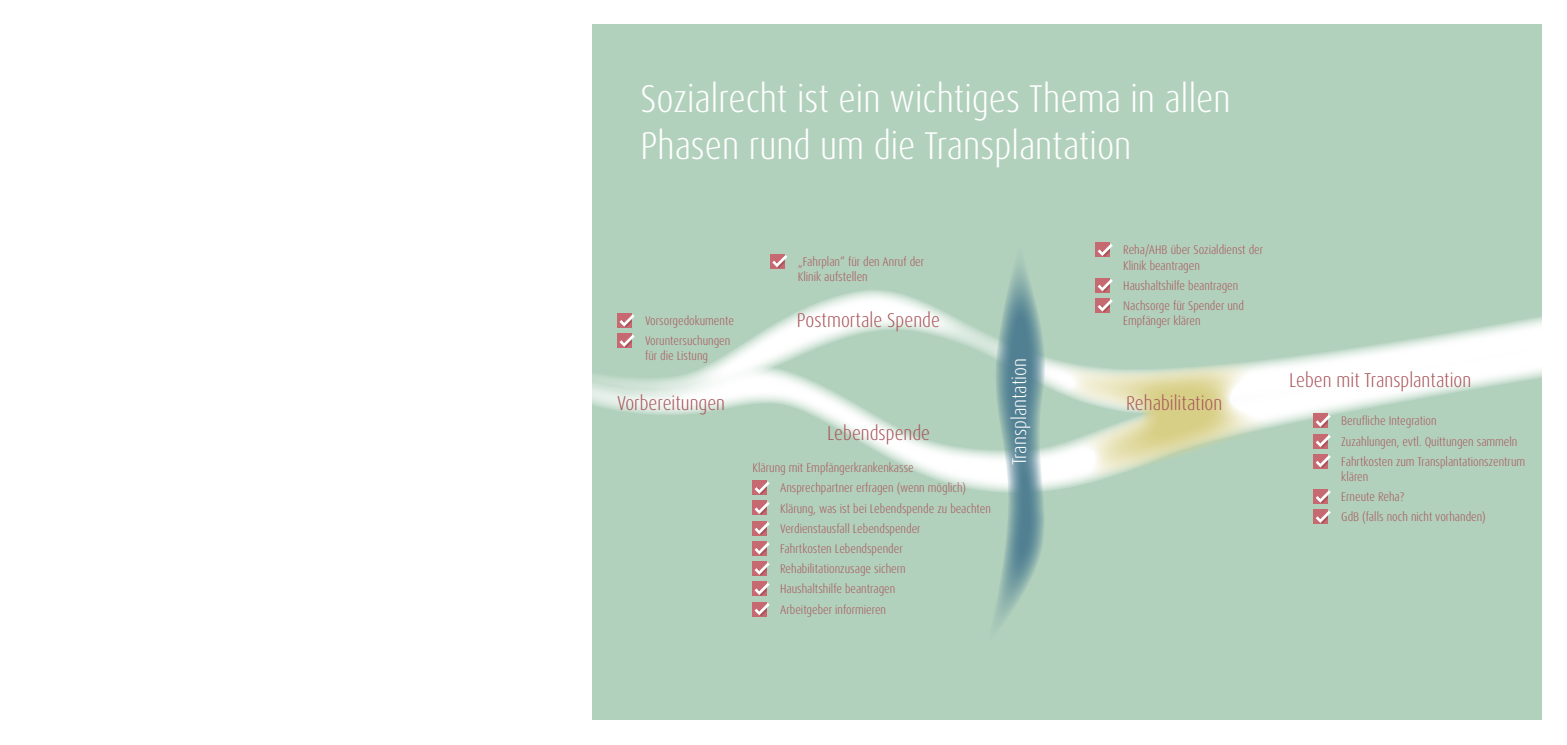
<style>
.page{position:relative;width:1567px;height:745px;background:#fff}
.page>*{position:absolute;margin:0;border:0;box-sizing:border-box;transform-origin:0 0}
.t1{font:300 condensed 38.75px/46.5px "Dax Pro";color:#fff}
.t2{font:300 condensed 20px "Dax Pro";color:#a9555a}
.t3{font:300 condensed 20px "Dax Pro";color:#fff}
.t4{font:300 condensed 12.5px/20.2px "Dax Pro";color:#a9555a}
</style>
<div class="page">
<div style="left:592px;top:25px;width:950px;height:694px;background:#b2d1bd"></div>
<svg style="left:617px;top:290px;width:925px;height:30px"></svg>
<svg style="left:592px;top:320px;width:950px;height:175px"></svg>
<div style="left:618px;top:313px;width:14px;height:14px;background:#c66971"></div>
<svg style="left:619px;top:314px;width:16px;height:13px"></svg>
<div style="left:618px;top:333px;width:14px;height:14px;background:#c66971"></div>
<svg style="left:619px;top:334px;width:16px;height:13px"></svg>
<div style="left:770px;top:254px;width:14px;height:14px;background:#c66971"></div>
<svg style="left:772px;top:255px;width:15px;height:13px"></svg>
<div style="left:1314px;top:413px;width:14px;height:14px;background:#c66971"></div>
<svg style="left:1316px;top:414px;width:15px;height:13px"></svg>
<div style="left:1314px;top:433px;width:14px;height:15px;background:#c66971"></div>
<svg style="left:1316px;top:434px;width:15px;height:14px"></svg>
<div style="left:1314px;top:454px;width:14px;height:14px;background:#c66971"></div>
<svg style="left:1316px;top:455px;width:15px;height:13px"></svg>
<div style="left:1314px;top:489px;width:14px;height:14px;background:#c66971"></div>
<svg style="left:1316px;top:490px;width:15px;height:13px"></svg>
<div style="left:1314px;top:509px;width:14px;height:14px;background:#c66971"></div>
<svg style="left:1316px;top:511px;width:15px;height:12px"></svg>
<div style="left:753px;top:480px;width:14px;height:14px;background:#c66971"></div>
<svg style="left:754px;top:481px;width:16px;height:13px"></svg>
<div style="left:753px;top:500px;width:14px;height:14px;background:#c66971"></div>
<svg style="left:754px;top:502px;width:16px;height:12px"></svg>
<svg style="left:753px;top:521px;width:1px;height:14px"></svg>
<svg style="left:754px;top:521px;width:16px;height:14px"></svg>
<div style="left:753px;top:541px;width:14px;height:14px;background:#c66971"></div>
<svg style="left:754px;top:542px;width:16px;height:13px"></svg>
<div style="left:753px;top:561px;width:14px;height:14px;background:#c66971"></div>
<svg style="left:754px;top:562px;width:16px;height:13px"></svg>
<div style="left:753px;top:581px;width:14px;height:14px;background:#c66971"></div>
<svg style="left:754px;top:583px;width:16px;height:12px"></svg>
<svg style="left:753px;top:602px;width:1px;height:13px"></svg>
<svg style="left:754px;top:602px;width:16px;height:13px"></svg>
<svg style="left:985px;top:242px;width:296px;height:384px"></svg>
<h1 class="t1" style="left:640px;top:76px;width:592px">Sozialrecht ist ein wichtiges Thema in allen<br>Phasen rund um die Transplantation</h1>
<p class="t4" style="left:645px;top:310px;width:90px">Vorsorgedokumente<br>Voruntersuchungen</p>
<p class="t4" style="left:645px;top:345px;width:65px">für die Listung</p>
<h2 class="t2" style="left:617px;top:389px;width:110px">Vorbereitungen</h2>
<p class="t4" style="left:798px;top:254px;width:128px;line-height:15px">„Fahrplan“ für den Anruf der<br>Klinik aufstellen</p>
<h2 class="t2" style="left:797px;top:307px;width:144px">Postmortale Spende</h2>
<h2 class="t2" style="left:827px;top:419px;width:105px">Lebendspende</h2>
<p class="t4" style="left:780px;top:457px;width:212px;text-indent:-28px">Klärung mit Empfängerkrankenkasse<br>Ansprechpartner erfragen (wenn möglich)<br>Klärung, was ist bei Lebendspende zu beachten Verdienstausfall Lebendspender<br>Fahrtkosten Lebendspender Rehabilitationzusage sichern<br>Haushaltshilfe beantragen<br>Arbeitgeber informieren</p>
<h2 class="t3" style="left:1006px;top:465px;width:109px;rotate:-90deg">Transplantation</h2>
<p class="t4" style="left:1123px;top:242px;width:142px;line-height:15px">Reha/AHB über Sozialdienst der<br>Klinik beantragen</p>
<p class="t4" style="left:1123px;top:275px;width:122px">Haushaltshilfe beantragen<br>Nachsorge für Spender und</p>
<p class="t4" style="left:1123px;top:310px;width:79px">Empfänger klären</p>
<h2 class="t2" style="left:1126px;top:389px;width:98px">Rehabilitation</h2>
<h2 class="t2" style="left:1289px;top:367px;width:184px">Leben mit Transplantation</h2>
<p class="t4" style="left:1341px;top:410px;width:185px">Berufliche Integration<br>Zuzahlungen, evtl. Quittungen sammeln<br>Fahrtkosten zum Transplantationszentrum</p>
<p class="t4" style="left:1341px;top:466px;width:146px">klären<br>Erneute Reha?<br>GdB (falls noch nicht vorhanden)</p>
</div>
